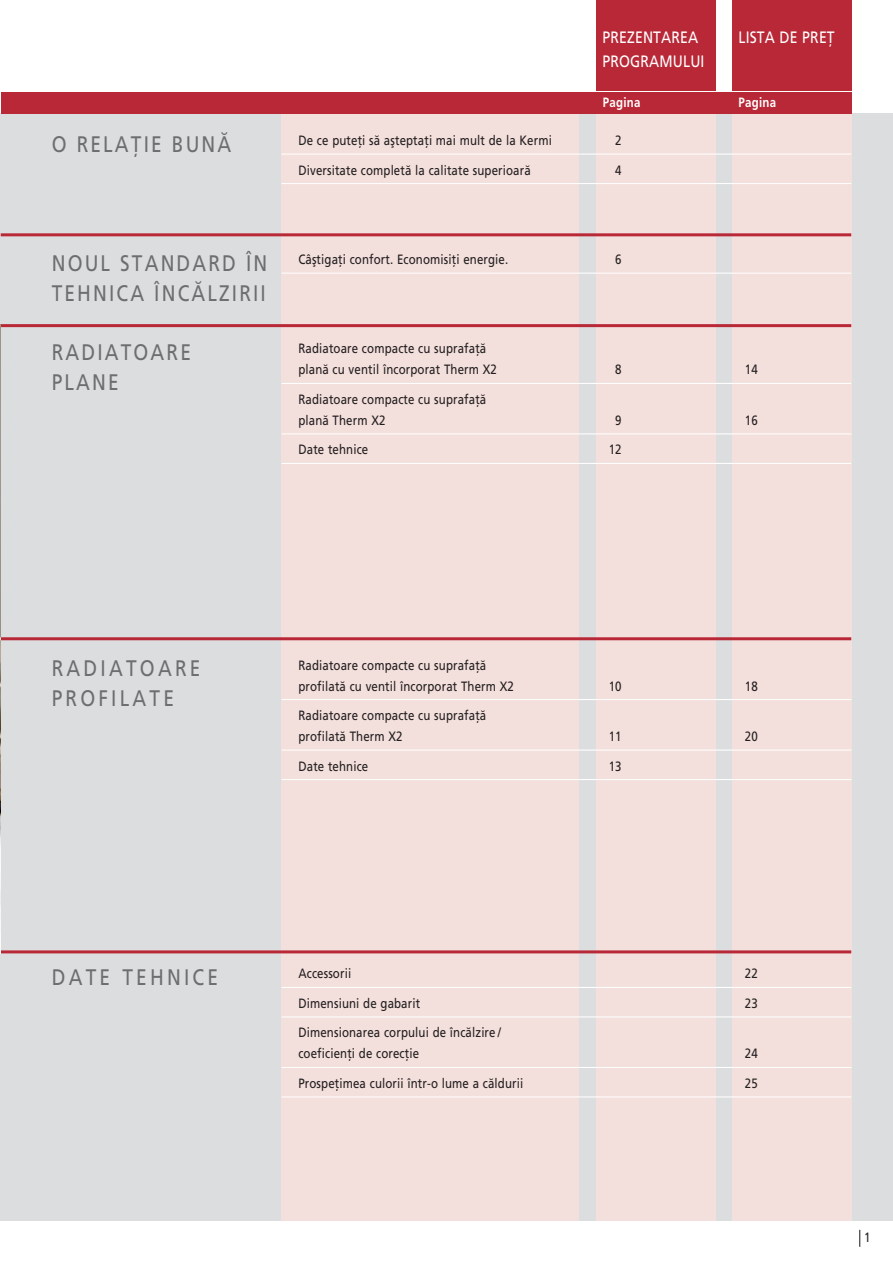
<style>
.page{position:relative;width:893px;height:1263px;background:#fff}
.page>*{position:absolute;margin:0;border:0;box-sizing:border-box;transform-origin:0 0}
.t1{font:22.5px/30px "Frutiger LT Com";letter-spacing:.11em;color:#6d6e70;scale:.85 1}
.t2{font:22.5px/30px "Frutiger LT Com";letter-spacing:.165em;color:#6d6e70;scale:.85 1}
.t3{font:16.5px/24px "Frutiger LT Com";letter-spacing:.01em;color:#fff;scale:.85 1}
.t4{font:13.5px/21px "Frutiger LT Com";letter-spacing:.01em;color:#231f20;scale:.85 1}
.t5{font:700 13.5px "Frutiger LT Com";letter-spacing:.02em;color:#fff;scale:.85 1}
</style>
<div class="page">
<svg style="left:859px;top:1230px;width:1px;height:17px"></svg>
<div style="left:1px;top:114px;width:892px;height:1107px;background:#dcddde"></div>
<div style="left:281px;top:114px;width:298px;height:1107px;background:#f3dfdb"></div>
<div style="left:596px;top:114px;width:119px;height:1107px;background:#f3dfdb"></div>
<div style="left:732px;top:114px;width:119px;height:1107px;background:#f3dfdb"></div>
<div style="left:1px;top:92px;width:850px;height:22px;background:#b82837"></div>
<div style="left:596px;top:0;width:119px;height:90px;background:#b82837"></div>
<div style="left:732px;top:0;width:119px;height:90px;background:#b82837"></div>
<hr style="left:281px;top:154px;width:570px;height:1px;background:#fff">
<hr style="left:281px;top:183px;width:570px;height:1px;background:#fff">
<hr style="left:1px;top:233px;width:850px;height:3px;background:#b82837">
<hr style="left:1px;top:324px;width:850px;height:3px;background:#b82837">
<hr style="left:1px;top:637px;width:850px;height:3px;background:#b82837">
<hr style="left:1px;top:950px;width:850px;height:3px;background:#b82837">
<img style="left:0;top:324px;width:1px;height:313px">
<hr style="left:281px;top:273px;width:570px;height:1px;background:#fff">
<hr style="left:281px;top:383px;width:570px;height:1px;background:#fff">
<hr style="left:281px;top:433px;width:570px;height:1px;background:#fff">
<hr style="left:281px;top:463px;width:570px;height:1px;background:#fff">
<hr style="left:281px;top:699px;width:570px;height:1px;background:#fff">
<hr style="left:281px;top:750px;width:570px;height:1px;background:#fff">
<hr style="left:281px;top:779px;width:570px;height:1px;background:#fff">
<hr style="left:281px;top:987px;width:570px;height:1px;background:#fff">
<hr style="left:281px;top:1016px;width:570px;height:1px;background:#fff">
<hr style="left:281px;top:1067px;width:570px;height:1px;background:#fff">
<hr style="left:281px;top:1096px;width:570px;height:1px;background:#fff">
<h1 class="t1" style="left:52px;top:131px;width:213px">O RELAŢIE BUNĂ</h1>
<h1 class="t1" style="left:52px;top:250px;width:255px">NOUL STANDARD ÎN<br>TEHNICA ÎNCĂLZIRII</h1>
<h1 class="t1" style="left:52px;top:339px;width:165px">RADIATOARE<br>PLANE</h1>
<p class="t3" style="left:602px;top:27px;width:122px">PREZENTAREA<br>PROGRAMULUI</p>
<p class="t3" style="left:738px;top:27px;width:115px">LISTA DE PREŢ</p>
<p class="t5" style="left:603px;top:97px;width:46px">Pagina</p>
<p class="t5" style="left:738px;top:97px;width:46px">Pagina</p>
<p class="t4" style="left:298px;top:131px;width:300px">De ce puteţi să aşteptaţi mai mult de la Kermi</p>
<p class="t4" style="left:615px;top:131px;width:9px">2</p>
<p class="t4" style="left:298px;top:160px;width:275px">Diversitate completă la calitate superioară</p>
<p class="t4" style="left:615px;top:160px;width:9px">4</p>
<p class="t4" style="left:298px;top:250px;width:248px">Câştigaţi confort. Economisiţi energie.</p>
<p class="t4" style="left:615px;top:250px;width:9px">6</p>
<p class="t4" style="left:298px;top:339px;width:235px">Radiatoare compacte cu suprafaţă plană cu ventil încorporat Therm X2</p>
<p class="t4" style="left:298px;top:390px;width:223px">Radiatoare compacte cu suprafaţă plană Therm X2</p>
<p class="t4" style="left:615px;top:360px;width:9px">8</p>
<p class="t4" style="left:745px;top:360px;width:17px">14</p>
<p class="t4" style="left:615px;top:411px;width:9px">9</p>
<p class="t4" style="left:745px;top:411px;width:17px">16</p>
<p class="t4" style="left:298px;top:440px;width:84px">Date tehnice</p>
<p class="t4" style="left:609px;top:440px;width:17px">12</p>
<h1 class="t2" style="left:52px;top:655px;width:177px">RADIATOARE<br>PROFILATE</h1>
<h1 class="t2" style="left:52px;top:964px;width:197px">DATE TEHNICE</h1>
<p class="t4" style="left:298px;top:655px;width:255px">Radiatoare compacte cu suprafaţă profilată cu ventil încorporat Therm X2</p>
<p class="t4" style="left:298px;top:706px;width:223px">Radiatoare compacte cu suprafaţă profilată Therm X2</p>
<p class="t4" style="left:609px;top:676px;width:17px">10</p>
<p class="t4" style="left:745px;top:676px;width:17px">18</p>
<p class="t4" style="left:609px;top:727px;width:17px">11</p>
<p class="t4" style="left:745px;top:727px;width:17px">20</p>
<p class="t4" style="left:298px;top:756px;width:84px">Date tehnice</p>
<p class="t4" style="left:609px;top:756px;width:17px">13</p>
<p class="t4" style="left:298px;top:964px;width:64px">Accessorii</p>
<p class="t4" style="left:745px;top:964px;width:17px">22</p>
<p class="t4" style="left:298px;top:994px;width:145px">Dimensiuni de gabarit</p>
<p class="t4" style="left:745px;top:994px;width:17px">23</p>
<p class="t4" style="left:298px;top:1023px;width:240px">Dimensionarea corpului de încălzire / coeficienţi de corecție</p>
<p class="t4" style="left:745px;top:1044px;width:17px">24</p>
<p class="t4" style="left:298px;top:1074px;width:266px">Prospeţimea culorii într-o lume a căldurii</p>
<p class="t4" style="left:745px;top:1074px;width:17px">25</p>
<p class="t4" style="left:864px;top:1228px;width:9px">1</p>
</div>
